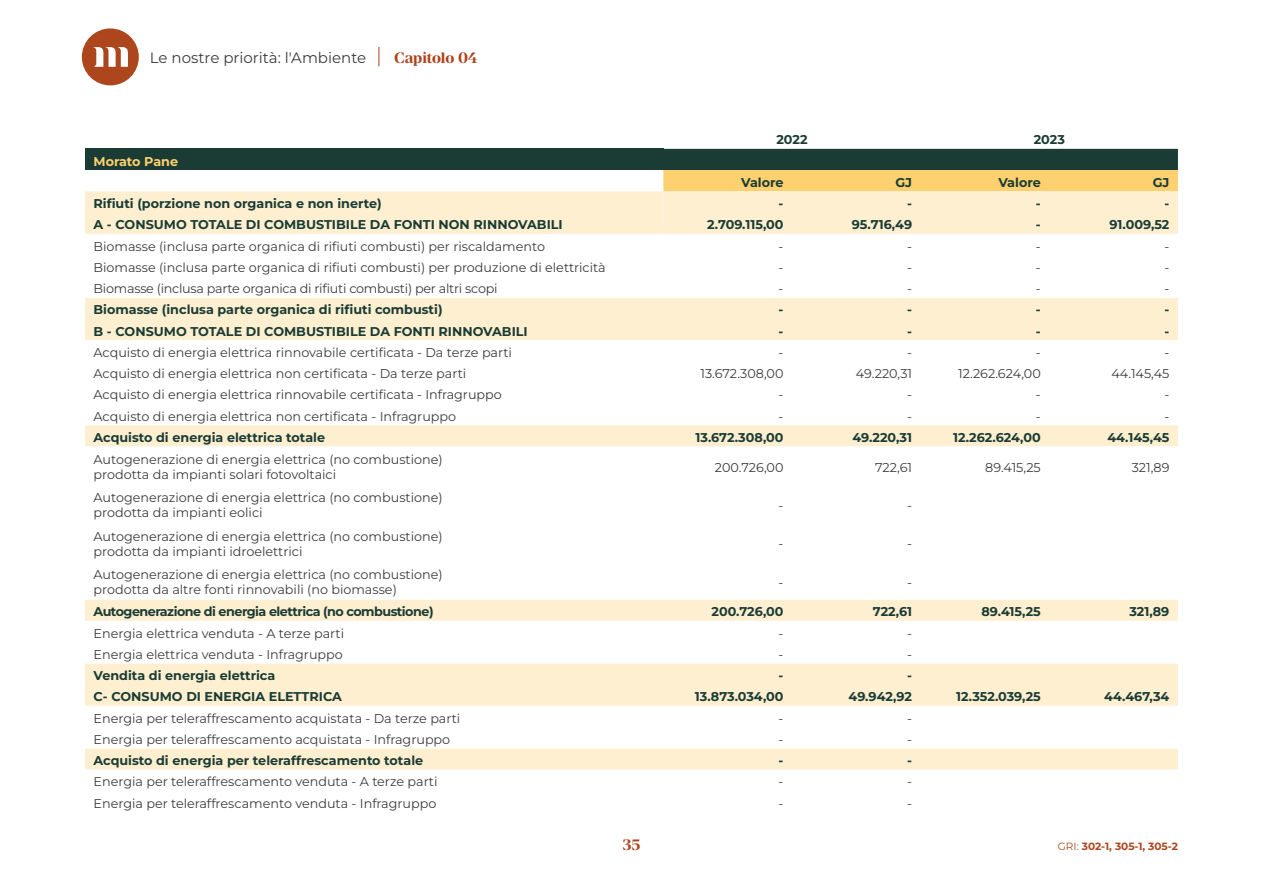
<style>
.page{position:relative;width:1263px;height:893px;background:#fff}
.page>*{position:absolute;margin:0;border:0;box-sizing:border-box;transform-origin:0 0}
.t1{font:15px "Montserrat";color:#3c3c3b}
.t2{font:700 15px "Manier";letter-spacing:-.005em;color:#ad451d}
.t3{font:12.75px/15px "Montserrat";color:#3c3c3b}
.t4{font:700 12.75px "Montserrat";color:#1a3c34}
.t5{font:12.75px "Montserrat";letter-spacing:-.02em;color:#3c3c3b}
.t6{font:700 12.75px "Montserrat";letter-spacing:-.04em;color:#1a3c34}
.t7{font:700 12.75px "Montserrat";color:#fed170}
.t8{font:700 10.5px "Montserrat";color:#ad451d}
.s1{font-weight:400}
</style>
<div class="page">
<svg style="left:85px;top:149px;width:1093px;height:42px"></svg>
<div style="left:85px;top:191px;width:1093px;height:43px;background:#ffefd1"></div>
<svg style="left:85px;top:298px;width:1093px;height:472px"></svg>
<div style="left:82px;top:28px;width:57px;height:57px;background:#ad451d;border-radius:50%"></div>
<svg style="left:93px;top:47px;width:35px;height:20px"></svg>
<svg style="left:378px;top:47px;width:1px;height:19px"></svg>
<p class="t1" style="left:150px;top:47px;width:218px">Le nostre priorità: l'Ambiente</p>
<p class="t2" style="left:394px;top:49px;width:85px">Capitolo 04</p>
<p class="t7" style="left:94px;top:153px;width:86px">Morato Pane</p>
<p class="t4" style="left:776px;top:131px;width:33px">2022</p>
<p class="t4" style="left:1034px;top:131px;width:33px">2023</p>
<p class="t4" style="left:741px;top:174px;width:44px">Valore</p>
<p class="t4" style="left:895px;top:174px;width:18px">GJ</p>
<p class="t4" style="left:998px;top:174px;width:44px">Valore</p>
<p class="t4" style="left:1153px;top:174px;width:18px">GJ</p>
<p class="t4" style="left:94px;top:195px;width:290px">Rifiuti (porzione non organica e non inerte)</p>
<p class="t4" style="left:778px;top:195px;width:6px">-</p>
<p class="t4" style="left:907px;top:195px;width:6px">-</p>
<p class="t4" style="left:1036px;top:195px;width:6px">-</p>
<p class="t4" style="left:1164px;top:195px;width:6px">-</p>
<p class="t4" style="left:94px;top:216px;width:471px">A - CONSUMO TOTALE DI COMBUSTIBILE DA FONTI NON RINNOVABILI</p>
<p class="t4" style="left:707px;top:216px;width:78px">2.709.115,00</p>
<p class="t4" style="left:852px;top:216px;width:62px">95.716,49</p>
<p class="t4" style="left:1036px;top:216px;width:6px">-</p>
<p class="t4" style="left:1109px;top:216px;width:61px">91.009,52</p>
<p class="t3" style="left:94px;top:238px;width:453px">Biomasse (inclusa parte organica di rifiuti combusti) per riscaldamento</p>
<p class="t3" style="left:779px;top:238px;width:6px">-</p>
<p class="t3" style="left:907px;top:238px;width:6px">-</p>
<p class="t3" style="left:1036px;top:238px;width:6px">-</p>
<p class="t3" style="left:1164px;top:238px;width:6px">-</p>
<p class="t3" style="left:94px;top:260px;width:514px">Biomasse (inclusa parte organica di rifiuti combusti) per produzione di elettricità</p>
<p class="t3" style="left:779px;top:260px;width:6px">-</p>
<p class="t3" style="left:907px;top:260px;width:6px">-</p>
<p class="t3" style="left:1036px;top:260px;width:6px">-</p>
<p class="t3" style="left:1164px;top:260px;width:6px">-</p>
<p class="t5" style="left:94px;top:280px;width:405px">Biomasse (inclusa parte organica di rifiuti combusti) per altri scopi</p>
<p class="t3" style="left:779px;top:281px;width:6px">-</p>
<p class="t3" style="left:907px;top:281px;width:6px">-</p>
<p class="t3" style="left:1036px;top:281px;width:6px">-</p>
<p class="t3" style="left:1164px;top:281px;width:6px">-</p>
<p class="t4" style="left:94px;top:301px;width:350px">Biomasse (inclusa parte organica di rifiuti combusti)</p>
<p class="t4" style="left:778px;top:301px;width:6px">-</p>
<p class="t4" style="left:907px;top:301px;width:6px">-</p>
<p class="t4" style="left:1036px;top:301px;width:6px">-</p>
<p class="t4" style="left:1164px;top:301px;width:6px">-</p>
<p class="t4" style="left:94px;top:323px;width:436px">B - CONSUMO TOTALE DI COMBUSTIBILE DA FONTI RINNOVABILI</p>
<p class="t4" style="left:778px;top:323px;width:6px">-</p>
<p class="t4" style="left:907px;top:323px;width:6px">-</p>
<p class="t4" style="left:1036px;top:323px;width:6px">-</p>
<p class="t4" style="left:1164px;top:323px;width:6px">-</p>
<p class="t3" style="left:94px;top:345px;width:420px">Acquisto di energia elettrica rinnovabile certificata - Da terze parti</p>
<p class="t3" style="left:779px;top:345px;width:6px">-</p>
<p class="t3" style="left:907px;top:345px;width:6px">-</p>
<p class="t3" style="left:1036px;top:345px;width:6px">-</p>
<p class="t3" style="left:1164px;top:345px;width:6px">-</p>
<p class="t3" style="left:94px;top:366px;width:374px">Acquisto di energia elettrica non certificata - Da terze parti</p>
<p class="t3" style="left:700px;top:366px;width:85px">13.672.308,00</p>
<p class="t3" style="left:856px;top:366px;width:58px">49.220,31</p>
<p class="t3" style="left:958px;top:366px;width:84px">12.262.624,00</p>
<p class="t3" style="left:1111px;top:366px;width:60px">44.145,45</p>
<p class="t3" style="left:94px;top:387px;width:410px">Acquisto di energia elettrica rinnovabile certificata - Infragruppo</p>
<p class="t3" style="left:779px;top:387px;width:6px">-</p>
<p class="t3" style="left:907px;top:387px;width:6px">-</p>
<p class="t3" style="left:1036px;top:387px;width:6px">-</p>
<p class="t3" style="left:1164px;top:387px;width:6px">-</p>
<p class="t3" style="left:94px;top:408px;width:364px">Acquisto di energia elettrica non certificata - Infragruppo</p>
<p class="t3" style="left:779px;top:408px;width:6px">-</p>
<p class="t3" style="left:907px;top:408px;width:6px">-</p>
<p class="t3" style="left:1036px;top:408px;width:6px">-</p>
<p class="t3" style="left:1164px;top:408px;width:6px">-</p>
<p class="t4" style="left:94px;top:429px;width:233px">Acquisto di energia elettrica totale</p>
<p class="t4" style="left:695px;top:429px;width:90px">13.672.308,00</p>
<p class="t4" style="left:852px;top:429px;width:61px">49.220,31</p>
<p class="t4" style="left:953px;top:429px;width:89px">12.262.624,00</p>
<p class="t4" style="left:1107px;top:429px;width:64px">44.145,45</p>
<p class="t3" style="left:94px;top:452px;width:351px">Autogenerazione di energia elettrica (no combustione) prodotta da impianti solari fotovoltaici</p>
<p class="t3" style="left:715px;top:459px;width:70px">200.726,00</p>
<p class="t3" style="left:875px;top:459px;width:39px">722,61</p>
<p class="t3" style="left:985px;top:459px;width:57px">89.415,25</p>
<p class="t3" style="left:1132px;top:459px;width:39px">321,89</p>
<p class="t3" style="left:94px;top:490px;width:351px">Autogenerazione di energia elettrica (no combustione) prodotta da impianti eolici</p>
<p class="t3" style="left:779px;top:498px;width:6px">-</p>
<p class="t3" style="left:907px;top:498px;width:6px">-</p>
<p class="t3" style="left:94px;top:528px;width:351px">Autogenerazione di energia elettrica (no combustione) prodotta da impianti idroelettrici</p>
<p class="t3" style="left:94px;top:567px;width:351px">Autogenerazione di energia elettrica (no combustione) prodotta da altre fonti rinnovabili (no biomasse)</p>
<p class="t3" style="left:779px;top:536px;width:6px">-</p>
<p class="t3" style="left:907px;top:536px;width:6px">-</p>
<p class="t3" style="left:779px;top:574px;width:6px">-</p>
<p class="t3" style="left:907px;top:574px;width:6px">-</p>
<p class="t6" style="left:94px;top:603px;width:342px">Autogenerazione di energia elettrica (no combustione)</p>
<p class="t4" style="left:711px;top:603px;width:73px">200.726,00</p>
<p class="t4" style="left:873px;top:603px;width:41px">722,61</p>
<p class="t4" style="left:981px;top:603px;width:61px">89.415,25</p>
<p class="t4" style="left:1129px;top:603px;width:42px">321,89</p>
<p class="t3" style="left:94px;top:625px;width:252px">Energia elettrica venduta - A terze parti</p>
<p class="t3" style="left:779px;top:625px;width:6px">-</p>
<p class="t3" style="left:907px;top:625px;width:6px">-</p>
<p class="t3" style="left:94px;top:646px;width:251px">Energia elettrica venduta - Infragruppo</p>
<p class="t3" style="left:779px;top:646px;width:6px">-</p>
<p class="t3" style="left:907px;top:646px;width:6px">-</p>
<p class="t4" style="left:94px;top:667px;width:183px">Vendita di energia elettrica</p>
<p class="t4" style="left:778px;top:667px;width:6px">-</p>
<p class="t4" style="left:907px;top:667px;width:6px">-</p>
<p class="t4" style="left:94px;top:688px;width:250px">C- CONSUMO DI ENERGIA ELETTRICA</p>
<p class="t4" style="left:695px;top:688px;width:90px">13.873.034,00</p>
<p class="t4" style="left:849px;top:688px;width:65px">49.942,92</p>
<p class="t4" style="left:956px;top:688px;width:86px">12.352.039,25</p>
<p class="t4" style="left:1104px;top:688px;width:67px">44.467,34</p>
<p class="t3" style="left:94px;top:710px;width:368px">Energia per teleraffrescamento acquistata - Da terze parti</p>
<p class="t3" style="left:779px;top:710px;width:6px">-</p>
<p class="t3" style="left:907px;top:710px;width:6px">-</p>
<p class="t3" style="left:94px;top:731px;width:358px">Energia per teleraffrescamento acquistata - Infragruppo</p>
<p class="t3" style="left:779px;top:731px;width:6px">-</p>
<p class="t3" style="left:907px;top:731px;width:6px">-</p>
<p class="t4" style="left:94px;top:752px;width:331px">Acquisto di energia per teleraffrescamento totale</p>
<p class="t4" style="left:778px;top:752px;width:6px">-</p>
<p class="t4" style="left:907px;top:752px;width:6px">-</p>
<p class="t3" style="left:94px;top:774px;width:345px">Energia per teleraffrescamento venduta - A terze parti</p>
<p class="t3" style="left:779px;top:774px;width:6px">-</p>
<p class="t3" style="left:907px;top:774px;width:6px">-</p>
<p class="t3" style="left:94px;top:795px;width:344px">Energia per teleraffrescamento venduta - Infragruppo</p>
<p class="t3" style="left:779px;top:795px;width:6px">-</p>
<p class="t3" style="left:907px;top:795px;width:6px">-</p>
<p class="t8" style="left:1058px;top:840px;width:122px"><span class="s1">GRI:</span> 302-1, 305-1, 305-2</p>
<p class="t2" style="left:622px;top:836px;width:20px">35</p>
</div>
